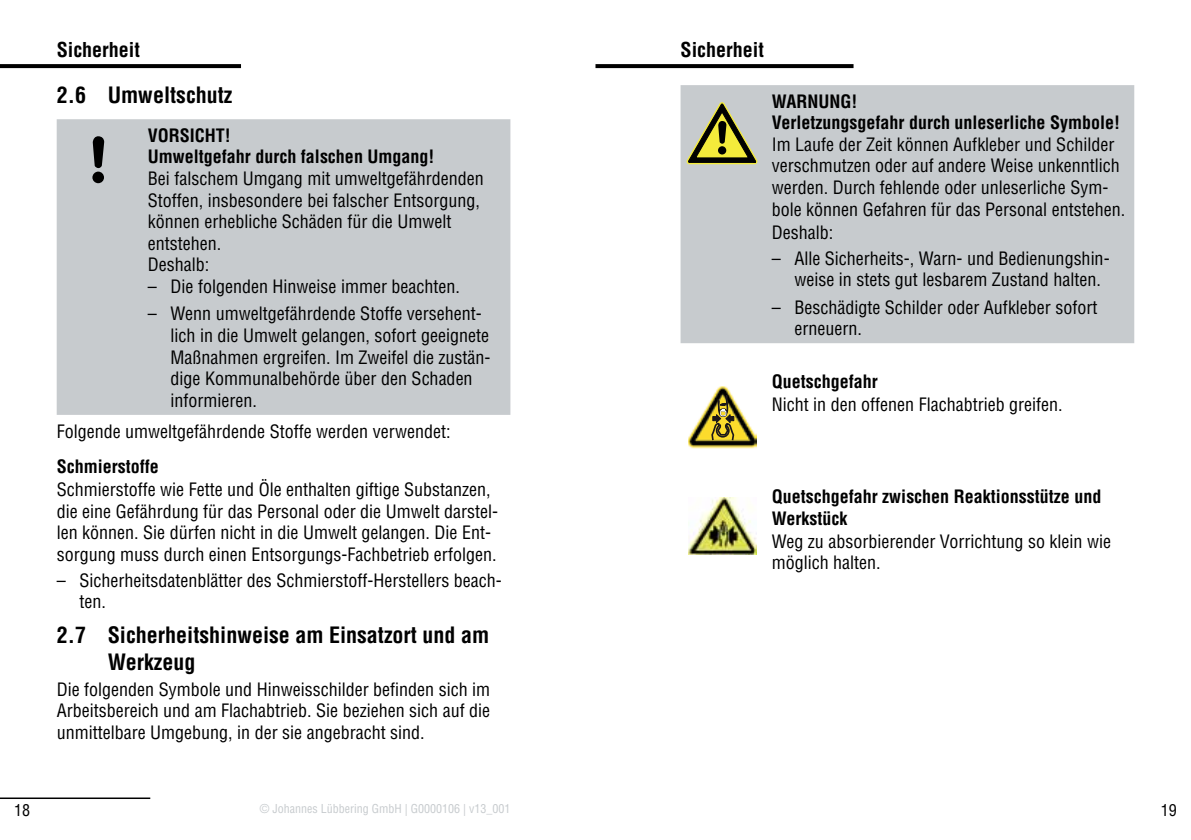
<style>
.page{position:relative;width:1191px;height:840px;background:#fff}
.page>*{position:absolute;margin:0;border:0;box-sizing:border-box;transform-origin:0 0}
.t1{font:700 condensed 22px/26.4px "Helvetica";color:#000}
.t2{font:700 condensed 20px "Helvetica";color:#000}
.t3{font:condensed 18px/21.6px "Helvetica";color:#000}
.t4{font:700 condensed 18px/21.6px "Helvetica";color:#000}
.t5{font:condensed 16px "Helvetica";color:#000}
.t6{font:condensed 12px "Helvetica";color:#c7cbce}
</style>
<div class="page">
<svg style="left:0;top:64px;width:241px;height:4px"></svg>
<svg style="left:595px;top:64px;width:258px;height:4px"></svg>
<hr style="left:0;top:797px;width:150px;height:1px;background:#000">
<div style="left:57px;top:119px;width:453px;height:295px;background:#c7cbce"></div>
<svg style="left:92px;top:136px;width:12px;height:47px"></svg>
<div style="left:680px;top:85px;width:454px;height:258px;background:#c7cbce"></div>
<svg style="left:686px;top:102px;width:71px;height:62px;background:#9d9c6d"></svg>
<img style="left:688px;top:386px;width:68px;height:63px">
<svg style="left:710px;top:394px;width:25px;height:48px"></svg>
<img style="left:688px;top:497px;width:68px;height:57px">
<p class="t2" style="left:57px;top:42px;width:85px">Sicherheit</p>
<p class="t1" style="left:57px;top:83px;width:177px">2.6 Umweltschutz</p>
<p class="t4" style="left:148px;top:126px;width:288px">VORSICHT!<br>Umweltgefahr durch falschen Umgang!</p>
<p class="t3" style="left:148px;top:169px;width:337px">Bei falschem Umgang mit umweltgefährdenden<br>Stoffen, insbesondere bei falscher Entsorgung, können erhebliche Schäden für die Umwelt entstehen.<br>Deshalb:</p>
<p class="t3" style="left:148px;top:277px;width:314px">– Die folgenden Hinweise immer beachten.</p>
<p class="t3" style="left:171px;top:304px;width:321px;text-indent:-23px">– Wenn umweltgefährdende Stoffe versehent&shy;lich in die Umwelt gelangen, sofort geeignete Maßnahmen ergreifen. Im Zweifel die zustän&shy;dige Kommunalbehörde über den Schaden informieren.</p>
<p class="t3" style="left:57px;top:422px;width:395px">Folgende umweltgefährdende Stoffe werden verwendet:</p>
<p class="t4" style="left:57px;top:456px;width:104px">Schmierstoffe</p>
<p class="t3" style="left:57px;top:479px;width:443px">Schmierstoffe wie Fette und Öle enthalten giftige Substanzen, die eine Gefährdung für das Personal oder die Umwelt darstel&shy;len können. Sie dürfen nicht in die Umwelt gelangen. Die Ent&shy;sorgung muss durch einen Entsorgungs-Fachbetrieb erfolgen.</p>
<p class="t3" style="left:79px;top:570px;width:424px;text-indent:-23px">– Sicherheitsdatenblätter des Schmierstoff-Herstellers beach&shy;ten.</p>
<p class="t1" style="left:108px;top:623px;width:383px;text-indent:-51px">2.7 Sicherheitshinweise am Einsatzort und am<br>Werkzeug</p>
<p class="t3" style="left:57px;top:679px;width:435px;text-align:justify">Die folgenden Symbole und Hinweisschilder befinden sich im Arbeitsbereich und am Flachabtrieb. Sie beziehen sich auf die unmittelbare Umgebung, in der sie angebracht sind.</p>
<p class="t2" style="left:680px;top:42px;width:85px">Sicherheit</p>
<p class="t4" style="left:771px;top:92px;width:350px">WARNUNG!<br>Verletzungsgefahr durch unleserliche Symbole!</p>
<p class="t3" style="left:771px;top:135px;width:355px">Im Laufe der Zeit können Aufkleber und Schilder verschmutzen oder auf andere Weise unkenntlich werden. Durch fehlende oder unleserliche Sym&shy;bole können Gefahren für das Personal entstehen.<br>Deshalb:</p>
<p class="t3" style="left:794px;top:249px;width:317px;text-indent:-23px">– Alle Sicherheits-, Warn- und Bedienungshin&shy;weise in stets gut lesbarem Zustand halten.</p>
<p class="t3" style="left:794px;top:297px;width:304px;text-indent:-23px">– Beschädigte Schilder oder Aufkleber sofort erneuern.</p>
<p class="t4" style="left:771px;top:372px;width:107px">Quetschgefahr</p>
<p class="t3" style="left:771px;top:395px;width:292px">Nicht in den offenen Flachabtrieb greifen.</p>
<p class="t4" style="left:771px;top:487px;width:331px">Quetschgefahr zwischen Reaktionsstütze und<br>Werkstück</p>
<p class="t3" style="left:771px;top:531px;width:341px">Weg zu absorbierender Vorrichtung so klein wie möglich halten.</p>
<p class="t5" style="left:14px;top:803px;width:17px">18</p>
<p class="t6" style="left:260px;top:803px;width:252px">© Johannes Lübbering GmbH | G0000106 | v13_001</p>
<p class="t5" style="left:1160px;top:803px;width:17px">19</p>
</div>
